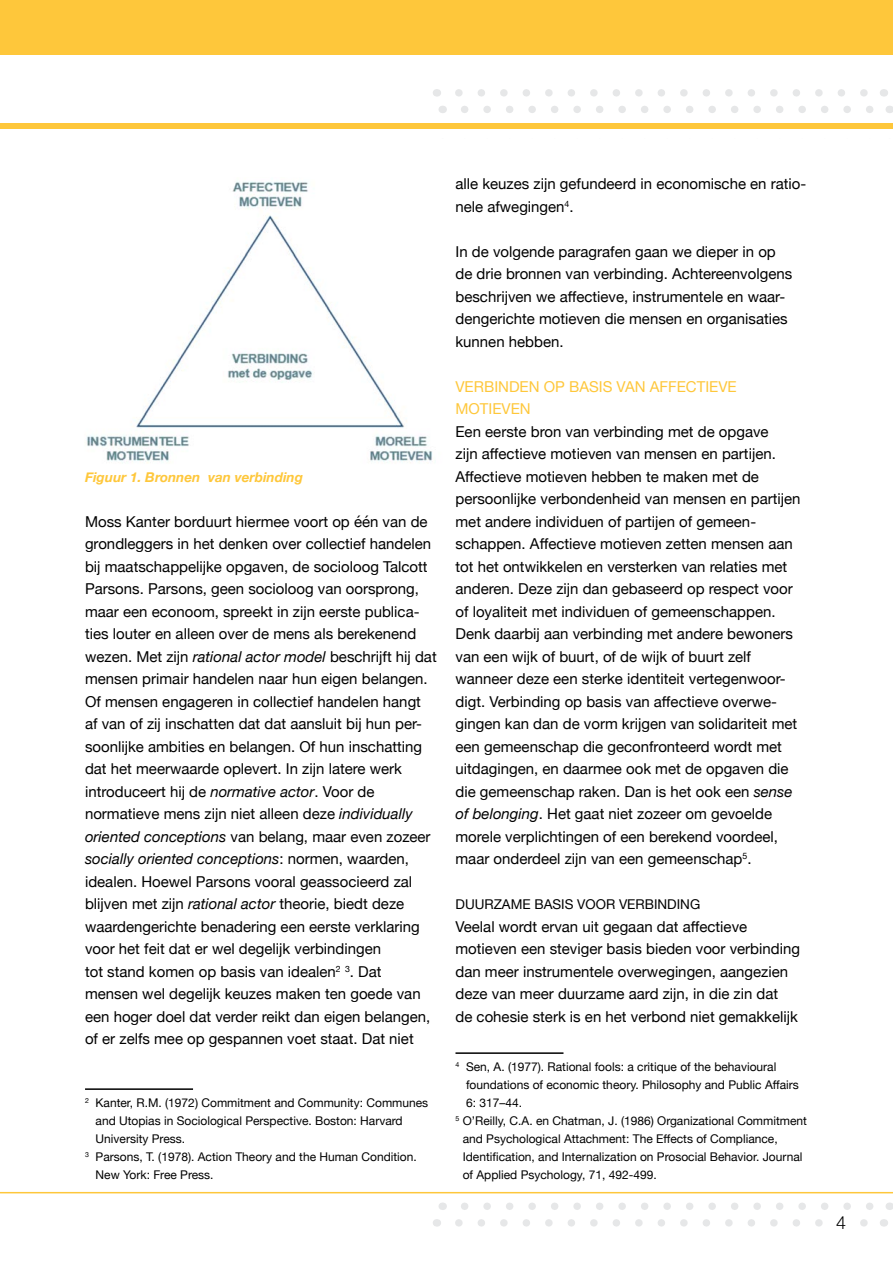
<style>
.page{position:relative;width:893px;height:1263px;background:#fff}
.page>*{position:absolute;margin:0;border:0;box-sizing:border-box;transform-origin:0 0}
.t1{font:300 18px "Helvetica Neue";color:#000}
.t2{font:15px/22.5px "Helvetica Neue";color:#000}
.t3{font:15px/22.5px "Helvetica Neue";color:#fec73b}
.t4{font:italic 700 13.5px "Helvetica Neue";color:#fec73b}
.t5{font:13.5px "Helvetica Neue";color:#000}
.t6{font:12px "Helvetica Neue";color:#000}
.s1{font-style:italic}
</style>
<div class="page">
<svg style="left:465px;top:1202px;width:409px;height:8px"></svg>
<svg style="left:459px;top:1219px;width:409px;height:7px"></svg>
<svg style="left:465px;top:106px;width:409px;height:7px"></svg>
<svg style="left:459px;top:89px;width:409px;height:8px"></svg>
<div style="left:829px;top:1211px;width:21px;height:26px;background:#fff;border-radius:50%"></div>
<hr style="left:0;top:1192px;width:893px;height:1px;background:#fec73b">
<div style="left:0;top:0;width:893px;height:54px;background:#fec73b"></div>
<div style="left:0;top:123px;width:893px;height:6px;background:#fec73b"></div>
<hr style="left:85px;top:1088px;width:108px;height:2px;background:#000">
<hr style="left:455px;top:1052px;width:108px;height:2px;background:#000">
<img style="left:86px;top:181px;width:346px;height:282px">
<p class="t4" style="left:85px;top:466px;width:220px">Figuur 1. Bronnen van verbinding</p>
<p class="t2" style="left:85px;top:511px;width:353px">Moss Kanter borduurt hiermee voort op één van de grondleggers in het denken over collectief handelen bij maatschappelijke opgaven, de socioloog Talcott Parsons. Parsons, geen socioloog van oorsprong, maar een econoom, spreekt in zijn eerste publica&shy;ties louter en alleen over de mens als berekenend wezen. Met zijn <span class="s1">rational actor model</span> beschrijft hij dat mensen primair handelen naar hun eigen belangen.<br>Of mensen engageren in collectief handelen hangt af van of zij inschatten dat dat aansluit bij hun per&shy;soonlijke ambities en belangen. Of hun inschatting dat het meerwaarde oplevert. In zijn latere werk introduceert hij de <span class="s1">normative actor</span>. Voor de normatieve mens zijn niet alleen deze <span class="s1">individually oriented conceptions</span> van belang, maar even zozeer <span class="s1">socially oriented conceptions</span>: normen, waarden, idealen. Hoewel Parsons vooral geassocieerd zal blijven met zijn <span class="s1">rational actor</span> theorie, biedt deze waardengerichte benadering een eerste verklaring voor het feit dat er wel degelijk verbindingen<br>tot stand komen op basis van idealen<sup>2</sup> <sup>3</sup>. Dat mensen wel degelijk keuzes maken ten goede van een hoger doel dat verder reikt dan eigen belangen, of er zelfs mee op gespannen voet staat. Dat niet</p>
<p class="t6" style="left:85px;top:1094px;width:345px"><sup>2</sup> Kanter, R.M. (1972) Commitment and Community: Communes</p>
<p class="t6" style="left:96px;top:1112px;width:309px">and Utopias in Sociological Perspective. Boston: Harvard</p>
<p class="t6" style="left:96px;top:1130px;width:91px">University Press.</p>
<p class="t6" style="left:85px;top:1148px;width:333px"><sup>3</sup> Parsons, T. (1978). Action Theory and the Human Condition.</p>
<p class="t6" style="left:96px;top:1166px;width:119px">New York: Free Press.</p>
<p class="t2" style="left:455px;top:173px;width:352px">alle keuzes zijn gefundeerd in economische en ratio&shy;nele afwegingen<sup>4</sup>.</p>
<p class="t2" style="left:455px;top:241px;width:338px">In de volgende paragrafen gaan we dieper in op de drie bronnen van verbinding. Achtereenvolgens beschrijven we affectieve, instrumentele en waar&shy;dengerichte motieven die mensen en organisaties kunnen hebben.</p>
<p class="t3" style="left:455px;top:376px;width:283px">VERBINDEN OP BASIS VAN AFFECTIEVE<br>MOTIEVEN</p>
<p class="t2" style="left:455px;top:421px;width:347px">Een eerste bron van verbinding met de opgave<br>zijn affectieve motieven van mensen en partijen.<br>Affectieve motieven hebben te maken met de persoonlijke verbondenheid van mensen en partijen met andere individuen of partijen of gemeen&shy;schappen. Affectieve motieven zetten mensen aan tot het ontwikkelen en versterken van relaties met anderen. Deze zijn dan gebaseerd op respect voor of loyaliteit met individuen of gemeenschappen.<br>Denk daarbij aan verbinding met andere bewoners van een wijk of buurt, of de wijk of buurt zelf wanneer deze een sterke identiteit vertegenwoor&shy;digt. Verbinding op basis van affectieve overwe&shy;gingen kan dan de vorm krijgen van solidariteit met een gemeenschap die geconfronteerd wordt met uitdagingen, en daarmee ook met de opgaven die die gemeenschap raken. Dan is het ook een <span class="s1">sense of belonging</span>. Het gaat niet zozeer om gevoelde morele verplichtingen of een berekend voordeel, maar onderdeel zijn van een gemeenschap<sup>5</sup>.</p>
<p class="t5" style="left:455px;top:894px;width:246px">DUURZAME BASIS VOOR VERBINDING</p>
<p class="t2" style="left:455px;top:916px;width:346px">Veelal wordt ervan uit gegaan dat affectieve motieven een steviger basis bieden voor verbinding dan meer instrumentele overwegingen, aangezien deze van meer duurzame aard zijn, in die zin dat<br>de cohesie sterk is en het verbond niet gemakkelijk</p>
<p class="t6" style="left:455px;top:1058px;width:322px"><sup>4</sup> Sen, A. (1977). Rational fools: a critique of the behavioural</p>
<p class="t6" style="left:466px;top:1076px;width:334px">foundations of economic theory. Philosophy and Public Affairs</p>
<p class="t6" style="left:466px;top:1094px;width:58px">6: 317–44.</p>
<p class="t6" style="left:455px;top:1112px;width:353px"><sup>5</sup> O’Reilly, C.A. en Chatman, J. (1986) Organizational Commitment</p>
<p class="t6" style="left:463px;top:1130px;width:316px">and Psychological Attachment: The Effects of Compliance,</p>
<p class="t6" style="left:463px;top:1148px;width:341px">Identification, and Internalization on Prosocial Behavior. Journal</p>
<p class="t6" style="left:463px;top:1166px;width:196px">of Applied Psychology, 71, 492-499.</p>
<p class="t1" style="left:836px;top:1208px;width:12px">4</p>
</div>
